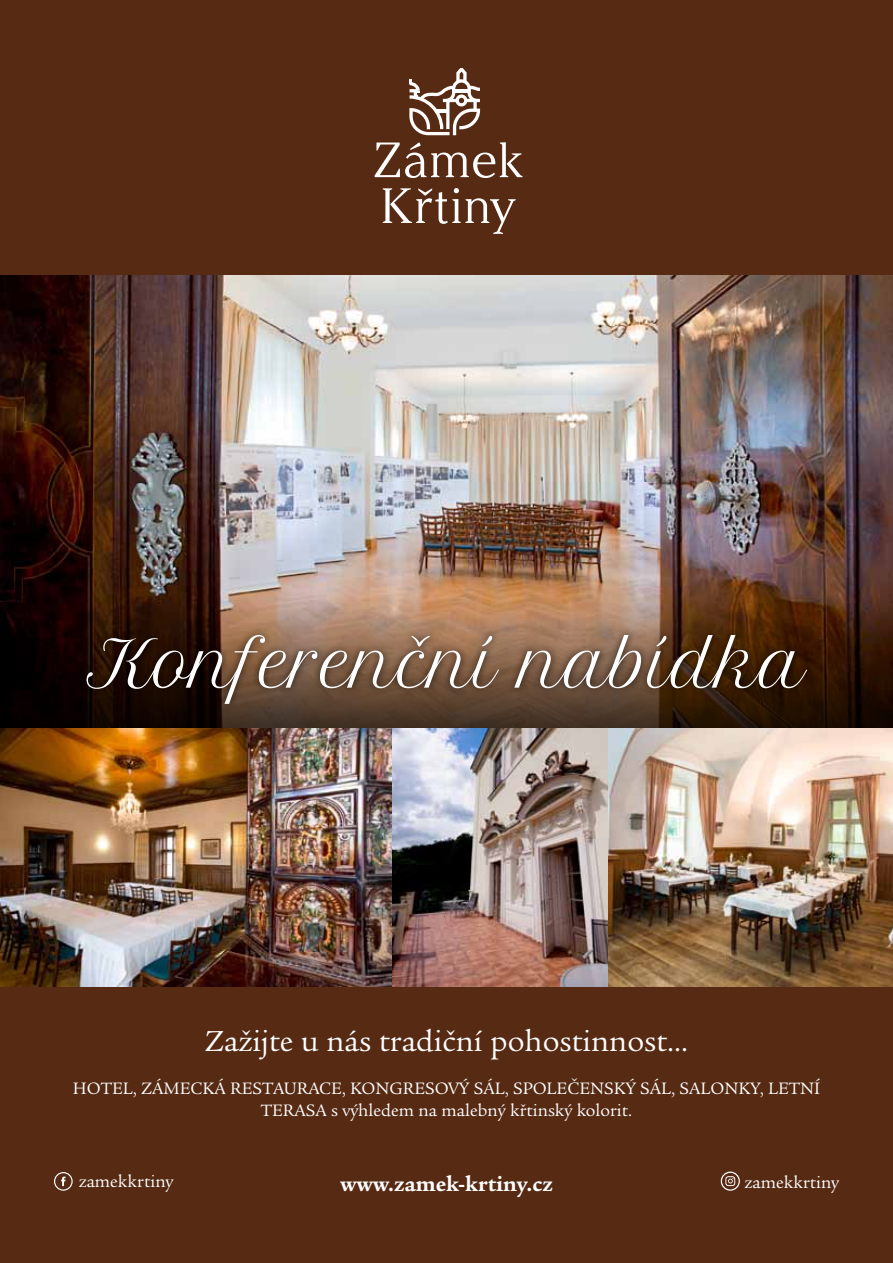
<style>
.page{position:relative;width:893px;height:1263px;background:#fff}
.page>*{position:absolute;margin:0;border:0;box-sizing:border-box;transform-origin:0 0}
.t1{font:63px "Petit Formal Script";color:#fff}
.t2{font:31.5px "Legacy Serif Itc TOT";color:#fff}
.t3{font:700 22.5px "Legacy Serif Itc TOT";color:#fff}
.t4{font:18px/21.6px "Legacy Serif Itc TOT";color:#fff;text-align:center}
</style>
<div class="page">
<div style="left:0;top:0;width:893px;height:276px;background:#572a13"></div>
<div style="left:0;top:987px;width:893px;height:276px;background:#572a13"></div>
<svg style="left:375px;top:142px;width:148px;height:36px"></svg>
<svg style="left:383px;top:188px;width:133px;height:46px"></svg>
<svg style="left:409px;top:68px;width:71px;height:67px"></svg>
<img style="left:0;top:276px;width:893px;height:263px">
<img style="left:0;top:728px;width:604px;height:258px">
<img style="left:604px;top:728px;width:289px;height:258px">
<svg style="left:54px;top:1172px;width:19px;height:19px"></svg>
<svg style="left:721px;top:1171px;width:19px;height:20px"></svg>
<img style="left:0;top:539px;width:893px;height:189px">
<div style="left:79px;top:627px;width:736px;height:84px;background:#000;opacity:.75"></div>
<h1 class="t1" style="left:87px;top:625px;width:721px">Konferenční nabídka</h1>
<h2 class="t2" style="left:205px;top:1022px;width:485px">Zažijte u nás tradiční pohostinnost…</h2>
<p class="t4" style="left:73px;top:1078px;width:749px">HOTEL, ZÁMECKÁ RESTAURACE, KONGRESOVÝ SÁL, SPOLEČENSKÝ SÁL, SALONKY, LETNÍ<br>TERASA s výhledem na malebný křtinský kolorit.</p>
<p class="t4" style="left:79px;top:1171px;width:96px">zamekkrtiny</p>
<p class="t4" style="left:744px;top:1172px;width:96px">zamekkrtiny</p>
<p class="t3" style="left:340px;top:1171px;width:214px">www.zamek-krtiny.cz</p>
</div>
